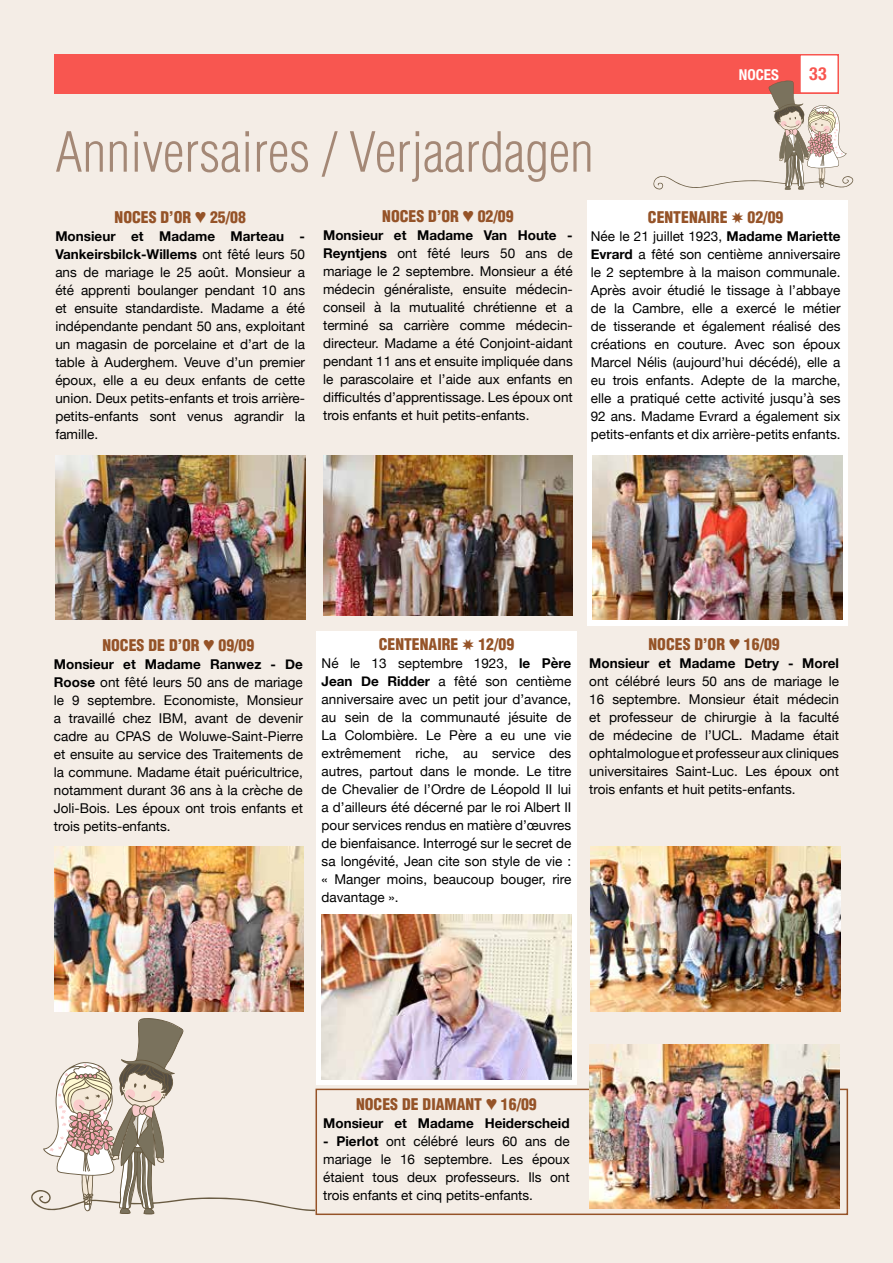
<style>
.page{position:relative;width:893px;height:1263px;background:#f4ede6}
.page>*{position:absolute;margin:0;border:0;box-sizing:border-box;transform-origin:0 0}
.t1{font:300 condensed 54px "Helvetica";color:#a48876}
.t2{font:700 condensed 18px "Helvetica Neue";color:#f85650}
.t3{font:900 condensed 15.75px "Helvetica";color:#955328}
.t4{font:700 condensed 15px "Helvetica Neue";color:#fff}
.t5{font:13.5px/18px "Helvetica Neue";color:#000;text-align:justify}
.t6{font:700 13.5px "Helvetica Neue";color:#000}
.s1{font-weight:700}
</style>
<div class="page">
<div style="left:587px;top:201px;width:260px;height:425px;background:#fff"></div>
<div style="left:316px;top:631px;width:260px;height:454px;background:#fff"></div>
<div style="left:54px;top:54px;width:785px;height:40px;background:#f85650"></div>
<div style="left:799px;top:54px;width:40px;height:40px;background:#fff;border:2px solid #f85650"></div>
<img style="left:56px;top:455px;width:249px;height:165px">
<svg style="left:653px;top:81px;width:201px;height:109px"></svg>
<img style="left:323px;top:455px;width:250px;height:160px">
<img style="left:592px;top:455px;width:250px;height:165px">
<img style="left:54px;top:846px;width:250px;height:165px">
<img style="left:322px;top:914px;width:249px;height:165px">
<img style="left:591px;top:846px;width:249px;height:165px">
<svg style="left:31px;top:1018px;width:284px;height:197px"></svg>
<div style="left:315px;top:1089px;width:533px;height:126px;border:2px solid #955328"></div>
<img style="left:589px;top:1044px;width:250px;height:165px">
<p class="t4" style="left:739px;top:65px;width:42px">NOCES</p>
<h2 class="t2" style="left:809px;top:63px;width:19px">33</h2>
<h1 class="t1" style="left:55px;top:118px;width:540px">Anniversaires / Verjaardagen</h1>
<p class="t3" style="left:115px;top:207px;width:133px">NOCES D’OR ♥ 25/08</p>
<p class="t5" style="left:55px;top:228px;width:251px"><span class="s1">Monsieur et Madame Marteau - Vankeirsbilck-Willems</span> ont fêté leurs 50 ans de mariage le 25 août. Monsieur a été apprenti boulanger pendant 10 ans et ensuite standardiste. Madame a été indépendante pendant 50 ans, exploitant un magasin de porcelaine et d’art de la table à Auderghem. Veuve d’un premier époux, elle a eu deux enfants de cette union. Deux petits-enfants et trois arrière&shy;petits-enfants sont venus agrandir la famille.</p>
<p class="t3" style="left:382px;top:206px;width:133px">NOCES D’OR ♥ 02/09</p>
<p class="t5" style="left:323px;top:227px;width:251px"><span class="s1">Monsieur et Madame Van Houte - Reyntjens</span> ont fêté leurs 50 ans de mariage le 2 septembre. Monsieur a été médecin généraliste, ensuite médecin&shy;conseil à la mutualité chrétienne et a terminé sa carrière comme médecin&shy;directeur. Madame a été Conjoint-aidant pendant 11 ans et ensuite impliquée dans le parascolaire et l’aide aux enfants en difficultés d’apprentissage. Les époux ont trois enfants et huit petits-enfants.</p>
<p class="t3" style="left:648px;top:207px;width:137px">CENTENAIRE ✸ 02/09</p>
<p class="t5" style="left:591px;top:228px;width:251px">Née le 21 juillet 1923, <span class="s1">Madame Mariette Evrard</span> a fêté son centième anniversaire le 2 septembre à la maison communale.<br>Après avoir étudié le tissage à l’abbaye de la Cambre, elle a exercé le métier de tisserande et également réalisé des créations en couture. Avec son époux Marcel Nélis (aujourd’hui décédé), elle a eu trois enfants. Adepte de la marche, elle a pratiqué cette activité jusqu’à ses 92 ans. Madame Evrard a également six petits-enfants et dix arrière-petits enfants.</p>
<p class="t3" style="left:102px;top:635px;width:153px">NOCES DE D’OR ♥ 09/09</p>
<p class="t5" style="left:54px;top:656px;width:251px"><span class="s1">Monsieur et Madame Ranwez - De Roose</span> ont fêté leurs 50 ans de mariage le 9 septembre. Economiste, Monsieur a travaillé chez IBM, avant de devenir cadre au CPAS de Woluwe-Saint-Pierre et ensuite au service des Traitements de la commune. Madame était puéricultrice, notamment durant 36 ans à la crèche de Joli-Bois. Les époux ont trois enfants et trois petits-enfants.</p>
<p class="t3" style="left:379px;top:635px;width:137px">CENTENAIRE ✸ 12/09</p>
<p class="t5" style="left:322px;top:655px;width:251px">Né le 13 septembre 1923, <span class="s1">le Père Jean De Ridder</span> a fêté son centième anniversaire avec un petit jour d’avance, au sein de la communauté jésuite de La Colombière. Le Père a eu une vie extrêmement riche, au service des autres, partout dans le monde. Le titre de Chevalier de l’Ordre de Léopold II lui a d’ailleurs été décerné par le roi Albert II pour services rendus en matière d’œuvres de bienfaisance. Interrogé sur le secret de sa longévité, Jean cite son style de vie : « Manger moins, beaucoup bouger, rire davantage ».</p>
<p class="t3" style="left:648px;top:635px;width:133px">NOCES D’OR ♥ 16/09</p>
<p class="t6" style="left:589px;top:653px;width:251px">Monsieur et Madame Detry - Morel</p>
<p class="t5" style="left:589px;top:673px;width:251px">ont célébré leurs 50 ans de mariage le 16 septembre. Monsieur était médecin et professeur de chirurgie à la faculté de médecine de l’UCL. Madame était ophtalmologue et professeur aux cliniques universitaires Saint-Luc. Les époux ont trois enfants et huit petits-enfants.</p>
<p class="t3" style="left:356px;top:1094px;width:182px">NOCES DE DIAMANT ♥ 16/09</p>
<p class="t6" style="left:323px;top:1113px;width:248px">Monsieur et Madame Heiderscheid</p>
<p class="t5" style="left:323px;top:1133px;width:248px"><span class="s1">- Pierlot</span> ont célébré leurs 60 ans de mariage le 16 septembre. Les époux étaient tous deux professeurs. Ils ont trois enfants et cinq petits-enfants.</p>
</div>
